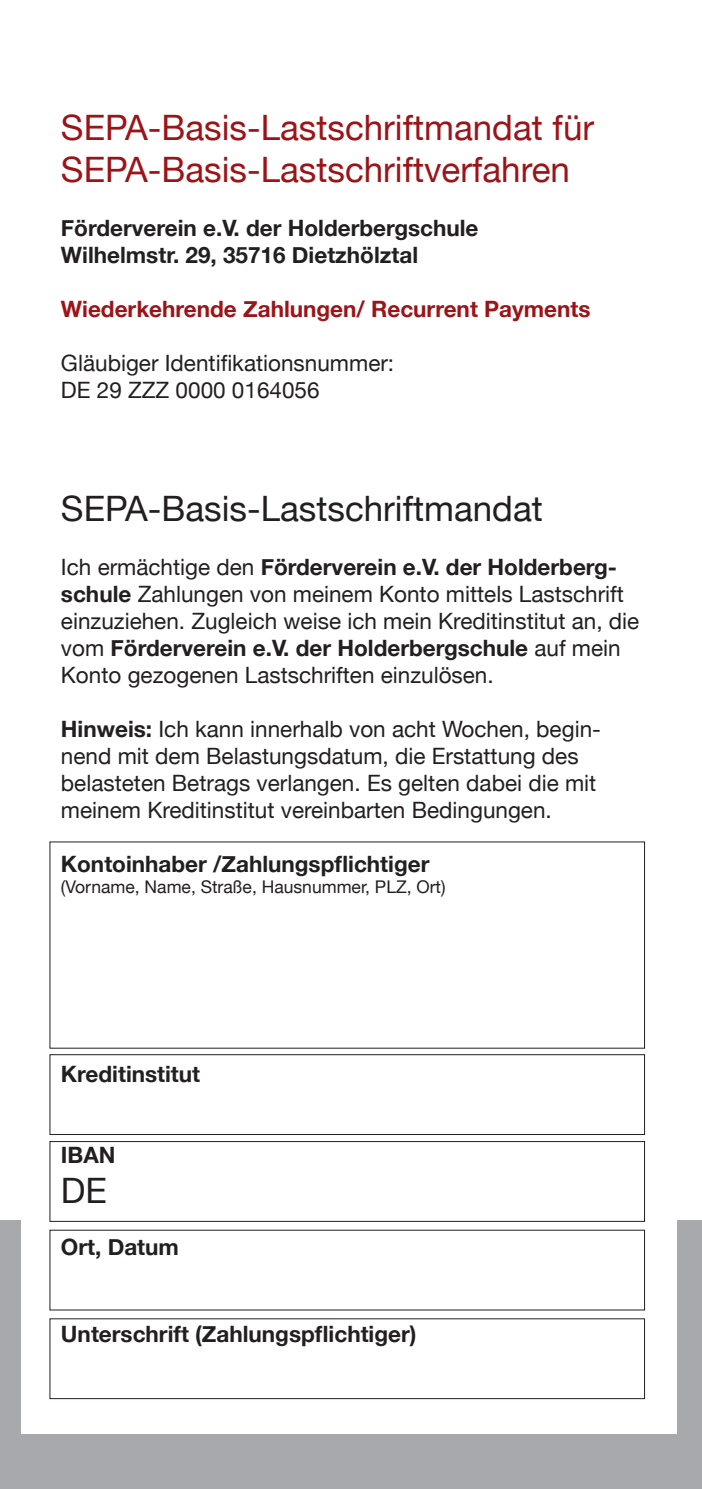
<style>
.page{position:relative;width:702px;height:1489px;background:#fff}
.page>*{position:absolute;margin:0;border:0;box-sizing:border-box;transform-origin:0 0}
.t1{font:35px/42px "Helvetica Neue";color:#9c1418}
.t2{font:35px "Helvetica Neue";color:#231f20}
.t3{font:22.5px/27px "Helvetica Neue";color:#231f20}
.t4{font:700 22.5px/27px "Helvetica Neue";color:#231f20}
.t5{font:700 22.5px "Helvetica Neue";color:#9c1418}
.t6{font:17.5px "Helvetica Neue";color:#231f20}
.s1{font-weight:700}
</style>
<div class="page">
<div style="left:0;top:1220px;width:702px;height:268px;background:#a8a9ad"></div>
<div style="left:21px;top:1138px;width:656px;height:295px;background:#fff"></div>
<div style="left:50px;top:1054px;width:594px;height:80px;border:1px solid #231f20"></div>
<div style="left:50px;top:1141px;width:594px;height:80px;border:1px solid #231f20"></div>
<h1 class="t1" style="left:61px;top:108px;width:534px">SEPA-Basis-Lastschriftmandat für<br>SEPA-Basis-Lastschriftverfahren</h1>
<p class="t4" style="left:61px;top:215px;width:419px">Förderverein e.V. der Holderbergschule<br>Wilhelmstr. 29, 35716 Dietzhölztal</p>
<p class="t5" style="left:61px;top:291px;width:531px">Wiederkehrende Zahlungen/ Recurrent Payments</p>
<p class="t3" style="left:61px;top:350px;width:334px">Gläubiger Identifikationsnummer:<br>DE 29 ZZZ 0000 0164056</p>
<h1 class="t2" style="left:61px;top:483px;width:483px">SEPA-Basis-Lastschriftmandat</h1>
<p class="t3" style="left:61px;top:554px;width:579px">Ich ermächtige den <span class="s1">Förderverein e.V. der Holderberg&shy;schule</span> Zahlungen von meinem Konto mittels Lastschrift einzuziehen. Zugleich weise ich mein Kreditinstitut an, die vom <span class="s1">Förderverein e.V. der Holderbergschule</span> auf mein Konto gezogenen Lastschriften einzulösen.</p>
<p class="t3" style="left:61px;top:716px;width:541px"><span class="s1">Hinweis:</span> Ich kann innerhalb von acht Wochen, begin&shy;nend mit dem Belastungsdatum, die Erstattung des belasteten Betrags verlangen. Es gelten dabei die mit meinem Kreditinstitut vereinbarten Bedingungen.</p>
<p class="t4" style="left:61px;top:851px;width:370px">Kontoinhaber /Zahlungspflichtiger</p>
<p class="t6" style="left:61px;top:874px;width:386px">(Vorname, Name, Straße, Hausnummer, PLZ, Ort)</p>
<p class="t4" style="left:61px;top:1061px;width:141px">Kreditinstitut</p>
<p class="t4" style="left:61px;top:1142px;width:56px">IBAN</p>
<h1 class="t2" style="left:61px;top:1165px;width:48px">DE</h1>
<p class="t4" style="left:61px;top:1234px;width:119px">Ort, Datum</p>
<p class="t4" style="left:61px;top:1320px;width:357px">Unterschrift (Zahlungspflichtiger)</p>
</div>
